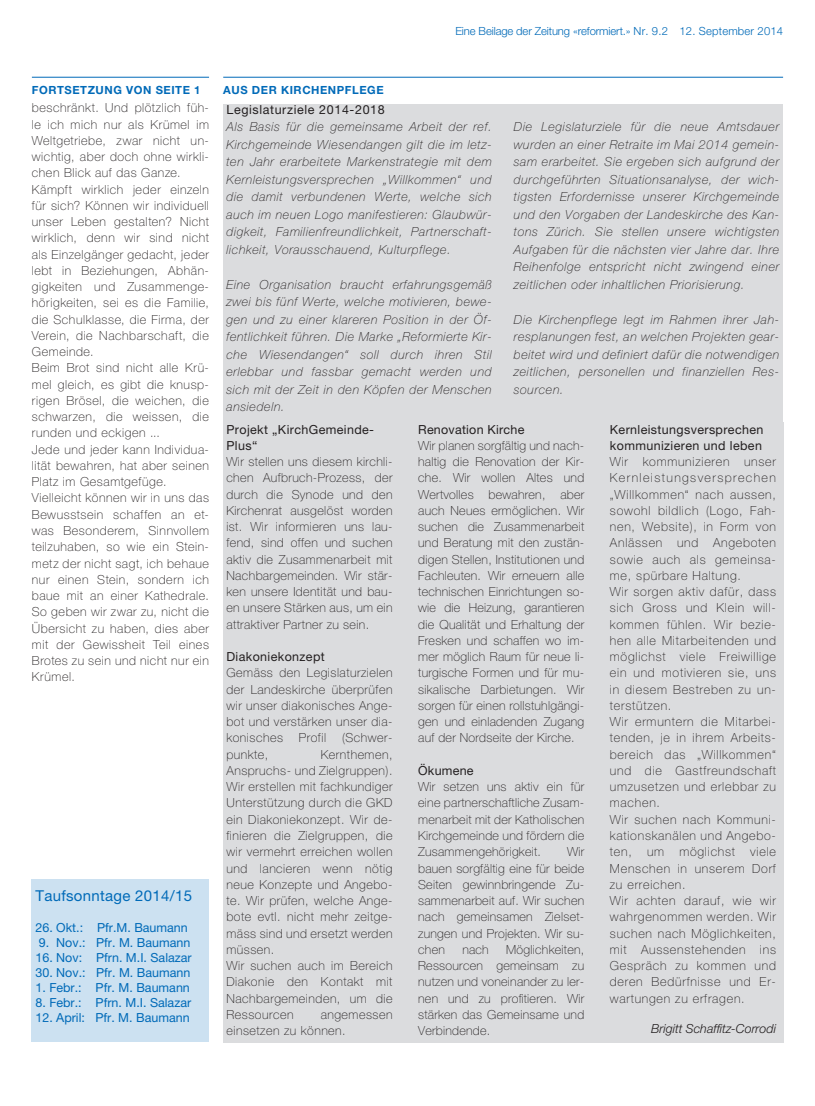
<style>
.page{position:relative;width:815px;height:1106px;background:#fff}
.page>*{position:absolute;margin:0;border:0;box-sizing:border-box;transform-origin:0 0}
._03_Kalender_Kasten{font:15px "Helvetica Neue LT Pro";letter-spacing:.02em;color:#006ab8}
._00_Bildnachweis{font:100 12.5px/16.2px "Helvetica Neue LT Pro";letter-spacing:.04em;color:#231f20;text-align:justify}
._00_Bildnachweis-2{font:italic 100 12.5px/17.5px "Helvetica Neue LT Pro";letter-spacing:.05em;color:#231f20;text-align:justify}
._03_Kalender_Datum{font:12.5px "Helvetica Neue LT Pro";color:#006ab8}
._00_Bildnachweis-3{font:12.5px/16.2px "Helvetica Neue LT Pro";letter-spacing:.03em;color:#231f20}
._00_Bildnachweis-4{font:12.5px "Helvetica Neue LT Pro";letter-spacing:.05em;color:#231f20}
._00_Bildnachweis-5{font:italic 300 12.5px "Helvetica Neue LT Pro";color:#231f20}
.t1{font:300 11.25px "Helvetica Neue LT Pro";letter-spacing:-.01em;color:#006ab8}
._02_Rubriktitel{font:700 11.25px "Helvetica Neue LT Pro";letter-spacing:.05em;color:#006ab8}
</style>
<div class="page">
<hr style="left:32px;top:77px;width:177px;height:1px;background:#006ab8">
<div style="left:32px;top:879px;width:177px;height:163px;background:#cce1f1"></div>
<hr style="left:223px;top:77px;width:560px;height:1px;background:#006ab8">
<div style="left:223px;top:104px;width:560px;height:319px;background:#dbdcde"></div>
<div style="left:223px;top:422px;width:560px;height:620px;background:#dbdcde"></div>
<p class="t1" style="left:455px;top:24px;width:329px">Eine Beilage der Zeitung «reformiert.» Nr. 9.2 12. September 2014</p>
<p class="_02_Rubriktitel" style="left:32px;top:83px;width:170px">FORTSETZUNG VON SEITE 1</p>
<p class="_00_Bildnachweis" style="left:32px;top:100px;width:179px">beschränkt. Und plötzlich füh&shy;le ich mich nur als Krümel im Weltgetriebe, zwar nicht un&shy;wichtig, aber doch ohne wirkli&shy;chen Blick auf das Ganze.</p>
<p class="_00_Bildnachweis" style="left:32px;top:181px;width:179px">Kämpft wirklich jeder einzeln für sich? Können wir individuell unser Leben gestalten? Nicht wirklich, denn wir sind nicht als Einzelgänger gedacht, jeder lebt in Beziehungen, Abhän&shy;gigkeiten und Zusammenge&shy;hörigkeiten, sei es die Familie, die Schulklasse, die Firma, der Verein, die Nachbarschaft, die Gemeinde.</p>
<p class="_00_Bildnachweis" style="left:32px;top:360px;width:179px">Beim Brot sind nicht alle Krü&shy;mel gleich, es gibt die knusp&shy;rigen Brösel, die weichen, die schwarzen, die weissen, die runden und eckigen ...</p>
<p class="_00_Bildnachweis" style="left:32px;top:441px;width:179px">Jede und jeder kann Individua&shy;lität bewahren, hat aber seinen Platz im Gesamtgefüge.</p>
<p class="_00_Bildnachweis" style="left:32px;top:490px;width:179px">Vielleicht können wir in uns das Bewusstsein schaffen an et&shy;was Besonderem, Sinnvollem teilzuhaben, so wie ein Stein&shy;metz der nicht sagt, ich behaue nur einen Stein, sondern ich baue mit an einer Kathedrale.<br>So geben wir zwar zu, nicht die Übersicht zu haben, dies aber mit der Gewissheit Teil eines Brotes zu sein und nicht nur ein Krümel.</p>
<p class="_03_Kalender_Kasten" style="left:35px;top:886px;width:158px">Taufsonntage 2014/15</p>
<p class="_03_Kalender_Datum" style="left:35px;top:920px;width:154px">26. Okt.: Pfr.M. Baumann</p>
<p class="_03_Kalender_Datum" style="left:39px;top:935px;width:153px">9. Nov.: Pfr. M. Baumann</p>
<p class="_03_Kalender_Datum" style="left:35px;top:950px;width:158px">16. Nov: Pfrn. M.I. Salazar</p>
<p class="_03_Kalender_Datum" style="left:35px;top:965px;width:156px">30. Nov.: Pfr. M. Baumann</p>
<p class="_03_Kalender_Datum" style="left:35px;top:980px;width:156px">1. Febr.: Pfr. M. Baumann</p>
<p class="_03_Kalender_Datum" style="left:35px;top:995px;width:157px">8. Febr.: Pfrn. M.I. Salazar</p>
<p class="_03_Kalender_Datum" style="left:35px;top:1010px;width:156px">12. April: Pfr. M. Baumann</p>
<p class="_02_Rubriktitel" style="left:223px;top:83px;width:162px">AUS DER KIRCHENPFLEGE</p>
<p class="_00_Bildnachweis-4" style="left:226px;top:102px;width:160px">Legislaturziele 2014-2018</p>
<p class="_00_Bildnachweis-2" style="left:226px;top:118px;width:267px">Als Basis für die gemeinsame Arbeit der ref.<br>Kirchgemeinde Wiesendangen gilt die im letz&shy;ten Jahr erarbeitete Markenstrategie mit dem Kernleistungsversprechen „Willkommen“ und die damit verbundenen Werte, welche sich auch im neuen Logo manifestieren: Glaubwür&shy;digkeit, Familienfreundlichkeit, Partnerschaft&shy;lichkeit, Vorausschauend, Kulturpflege.</p>
<p class="_00_Bildnachweis-2" style="left:226px;top:276px;width:267px">Eine Organisation braucht erfahrungsgemäß zwei bis fünf Werte, welche motivieren, bewe&shy;gen und zu einer klareren Position in der Öf&shy;fentlichkeit führen. Die Marke „Reformierte Kir&shy;che Wiesendangen“ soll durch ihren Stil erlebbar und fassbar gemacht werden und sich mit der Zeit in den Köpfen der Menschen ansiedeln.</p>
<p class="_00_Bildnachweis-2" style="left:514px;top:118px;width:267px">Die Legislaturziele für die neue Amtsdauer wurden an einer Retraite im Mai 2014 gemein&shy;sam erarbeitet. Sie ergeben sich aufgrund der durchgeführten Situationsanalyse, der wich&shy;tigsten Erfordernisse unserer Kirchgemeinde und den Vorgaben der Landeskirche des Kan&shy;tons Zürich. Sie stellen unsere wichtigsten Aufgaben für die nächsten vier Jahre dar. Ihre Reihenfolge entspricht nicht zwingend einer zeitlichen oder inhaltlichen Priorisierung.</p>
<p class="_00_Bildnachweis-2" style="left:514px;top:311px;width:267px">Die Kirchenpflege legt im Rahmen ihrer Jah&shy;resplanungen fest, an welchen Projekten gear&shy;beitet wird und definiert dafür die notwendigen zeitlichen, personellen und finanziellen Res&shy;sourcen.</p>
<p class="_00_Bildnachweis-3" style="left:226px;top:421px;width:149px">Projekt „KirchGemeinde-<br>Plus“</p>
<p class="_00_Bildnachweis" style="left:226px;top:453px;width:168px">Wir stellen uns diesem kirchli&shy;chen Aufbruch-Prozess, der durch die Synode und den Kirchenrat ausgelöst worden ist. Wir informieren uns lau&shy;fend, sind offen und suchen aktiv die Zusammenarbeit mit Nachbargemeinden. Wir stär&shy;ken unsere Identität und bau&shy;en unsere Stärken aus, um ein attraktiver Partner zu sein.</p>
<p class="_00_Bildnachweis-3" style="left:226px;top:648px;width:100px">Diakoniekonzept</p>
<p class="_00_Bildnachweis" style="left:226px;top:665px;width:168px">Gemäss den Legislaturzielen der Landeskirche überprüfen wir unser diakonisches Ange&shy;bot und verstärken unser dia&shy;konisches</p>
<p class="_00_Bildnachweis" style="left:299px;top:730px;width:29px">Profil</p>
<p class="_00_Bildnachweis" style="left:342px;top:730px;width:52px">(Schwer-</p>
<p class="_00_Bildnachweis" style="left:226px;top:746px;width:168px;text-indent:94px">Kernthemen, Anspruchs- und Zielgruppen).<br>Wir erstellen mit fachkundiger Unterstützung durch die GKD ein Diakoniekonzept. Wir de&shy;finieren die Zielgruppen, die wir vermehrt erreichen wollen und lancieren wenn nötig neue Konzepte und Angebo&shy;te. Wir prüfen, welche Ange&shy;bote evtl. nicht mehr zeitge&shy;mäss sind und ersetzt werden müssen.</p>
<p class="_00_Bildnachweis" style="left:226px;top:957px;width:168px">Wir suchen auch im Bereich Diakonie den Kontakt mit Nachbargemeinden, um die Ressourcen</p>
<p class="_00_Bildnachweis" style="left:226px;top:746px;width:43px">punkte,</p>
<p class="_00_Bildnachweis" style="left:226px;top:1006px;width:168px;text-indent:94px">angemessen einsetzen zu können.</p>
<p class="_00_Bildnachweis-3" style="left:418px;top:421px;width:108px">Renovation Kirche</p>
<p class="_00_Bildnachweis" style="left:418px;top:437px;width:168px">Wir planen sorgfältig und nach&shy;haltig die Renovation der Kir&shy;che. Wir wollen Altes und Wertvolles bewahren, aber auch Neues ermöglichen. Wir suchen die Zusammenarbeit und Beratung mit den zustän&shy;digen Stellen, Institutionen und Fachleuten. Wir erneuern alle technischen Einrichtungen so&shy;wie die Heizung, garantieren die Qualität und Erhaltung der Fresken und schaffen wo im&shy;mer möglich Raum für neue li&shy;turgische Formen und für mu&shy;sikalische Darbietungen. Wir sorgen für einen rollstuhlgängi&shy;gen und einladenden Zugang auf der Nordseite der Kirche.</p>
<p class="_00_Bildnachweis-3" style="left:418px;top:762px;width:57px">Ökumene</p>
<p class="_00_Bildnachweis" style="left:418px;top:778px;width:168px">Wir setzen uns aktiv ein für eine partnerschaftliche Zusam&shy;menarbeit mit der Katholischen Kirchgemeinde und fördern die Zusammengehörigkeit.</p>
<p class="_00_Bildnachweis" style="left:418px;top:843px;width:168px;text-indent:149px">Wir bauen sorgfältig eine für beide Seiten gewinnbringende Zu&shy;sammenarbeit auf. Wir suchen nach gemeinsamen Zielset&shy;zungen und Projekten. Wir su&shy;chen</p>
<p class="_00_Bildnachweis" style="left:418px;top:941px;width:168px;text-indent:88px">Möglichkeiten, Ressourcen gemeinsam zu nutzen und voneinander zu ler&shy;nen und zu profitieren. Wir stärken das Gemeinsame und Verbindende.</p>
<p class="_00_Bildnachweis" style="left:462px;top:941px;width:28px">nach</p>
<p class="_00_Bildnachweis-3" style="left:610px;top:421px;width:155px">Kernleistungsversprechen kommunizieren und leben</p>
<p class="_00_Bildnachweis" style="left:610px;top:453px;width:168px">Wir kommunizieren unser Kernleistungsversprechen „Willkommen“ nach aussen, sowohl bildlich (Logo, Fah&shy;nen, Website), in Form von Anlässen und Angeboten sowie auch als gemeinsa&shy;me, spürbare Haltung.</p>
<p class="_00_Bildnachweis" style="left:610px;top:583px;width:168px">Wir sorgen aktiv dafür, dass sich Gross und Klein will&shy;kommen fühlen. Wir bezie&shy;hen alle Mitarbeitenden und möglichst viele Freiwillige ein und motivieren sie, uns in diesem Bestreben zu un&shy;terstützen.</p>
<p class="_00_Bildnachweis" style="left:610px;top:713px;width:168px">Wir ermuntern die Mitarbei&shy;tenden, je in ihrem Arbeits&shy;bereich das „Willkommen“ und die Gastfreundschaft umzusetzen und erlebbar zu machen.</p>
<p class="_00_Bildnachweis" style="left:610px;top:811px;width:168px">Wir suchen nach Kommuni&shy;kationskanälen und Angebo&shy;ten, um möglichst viele Menschen in unserem Dorf zu erreichen.</p>
<p class="_00_Bildnachweis" style="left:610px;top:892px;width:168px">Wir achten darauf, wie wir wahrgenommen werden. Wir suchen nach Möglichkeiten, mit Aussenstehenden ins Gespräch zu kommen und deren Bedürfnisse und Er&shy;wartungen zu erfragen.</p>
<p class="_00_Bildnachweis-5" style="left:651px;top:1020px;width:126px">Brigitt Schaffitz-Corrodi</p>
</div>
